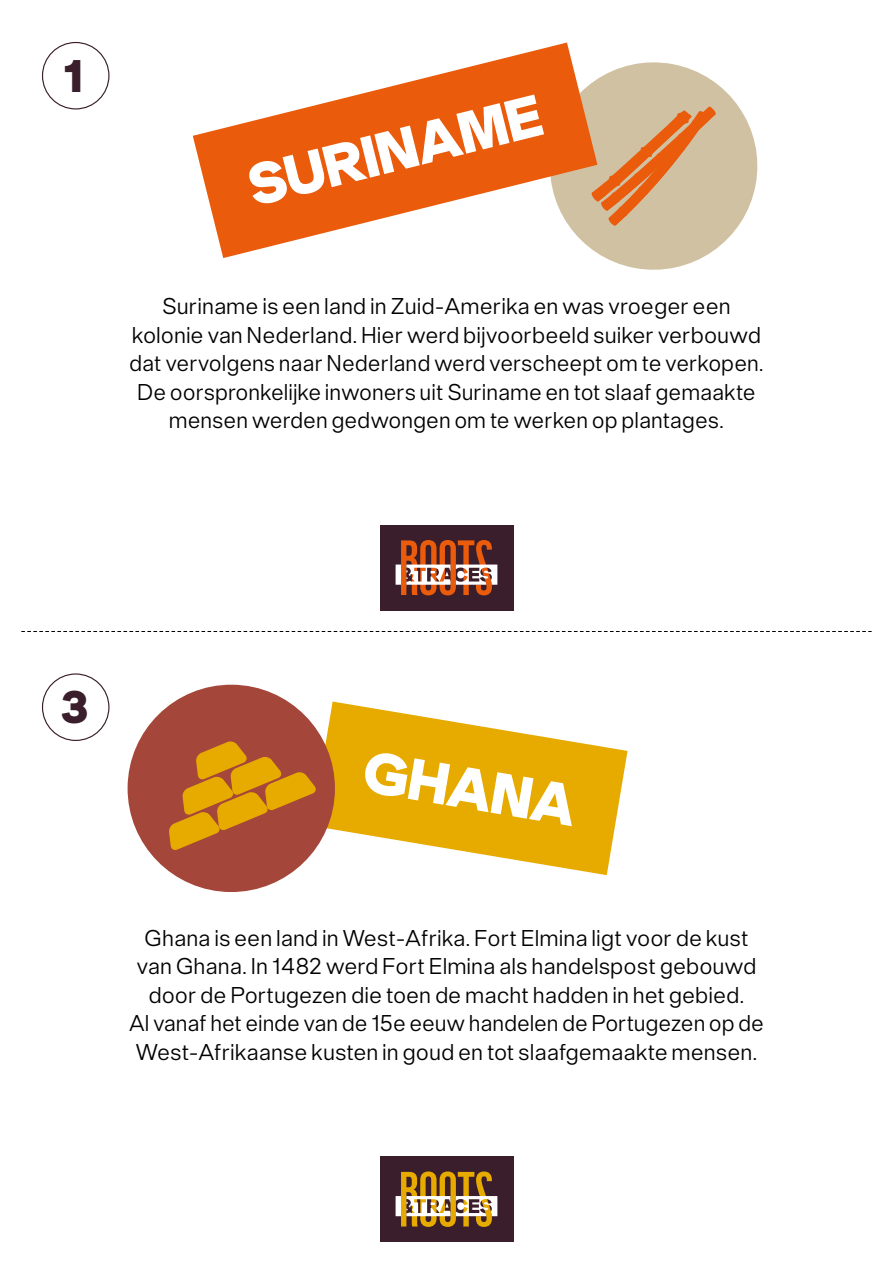
<style>
.page{position:relative;width:893px;height:1263px;background:#fff}
.page>*{position:absolute;margin:0;border:0;box-sizing:border-box;transform-origin:0 0}
.t1{font:62.85px "neue Singular D Black";color:#fff}
.t2{font:49.05px "neue Singular D Black";color:#3a1e2b}
.t3{font:24.6px/28.5px "neue Singular D Light";color:#000;text-align:center}
</style>
<div class="page">
<div style="left:380px;top:525px;width:133px;height:85px;background:#3a1e2b"></div>
<svg style="left:396px;top:540px;width:101px;height:55px"></svg>
<div style="left:380px;top:1157px;width:133px;height:85px;background:#3a1e2b"></div>
<svg style="left:396px;top:1171px;width:101px;height:56px"></svg>
<svg style="left:335px;top:702px;width:293px;height:173px;fill:#e7ab00"></svg>
<svg style="left:22px;top:631px;width:849px;height:1px"></svg>
<svg style="left:597px;top:62px;width:161px;height:208px;fill:#d0c1a2"></svg>
<svg style="left:597px;top:106px;width:119px;height:120px;background:#d7a478"></svg>
<svg style="left:193px;top:43px;width:404px;height:215px;fill:#ea5b0b"></svg>
<svg style="left:127px;top:684px;width:208px;height:208px"></svg>
<div style="left:42px;top:42px;width:67px;height:67px;border:1px solid #3a1e2b;border-radius:50%"></div>
<div style="left:42px;top:673px;width:67px;height:68px;border:1px solid #3a1e2b;border-radius:50%"></div>
<h2 class="t2" style="left:64px;top:44px;width:20px">1</h2>
<h1 class="t1" style="left:240px;top:148px;width:302px;rotate:-14deg">SURINAME</h1>
<p class="t3" style="left:129px;top:291px;width:636px">Suriname is een land in Zuid-Amerika en was vroeger een kolonie van Nederland. Hier werd bijvoorbeeld suiker verbouwd dat vervolgens naar Nederland werd verscheept om te verkopen.<br>De oorspronkelijke inwoners uit Suriname en tot slaaf gemaakte mensen werden gedwongen om te werken op plantages.</p>
<h2 class="t2" style="left:61px;top:676px;width:28px">3</h2>
<h1 class="t1" style="left:370px;top:732px;width:215px;rotate:9deg">GHANA</h1>
<p class="t3" style="left:129px;top:923px;width:637px">Ghana is een land in West-Afrika. Fort Elmina ligt voor de kust van Ghana. In 1482 werd Fort Elmina als handelspost gebouwd door de Portugezen die toen de macht hadden in het gebied.<br>Al vanaf het einde van de 15e eeuw handelen de Portugezen op de West-Afrikaanse kusten in goud en tot slaafgemaakte mensen.</p>
</div>
